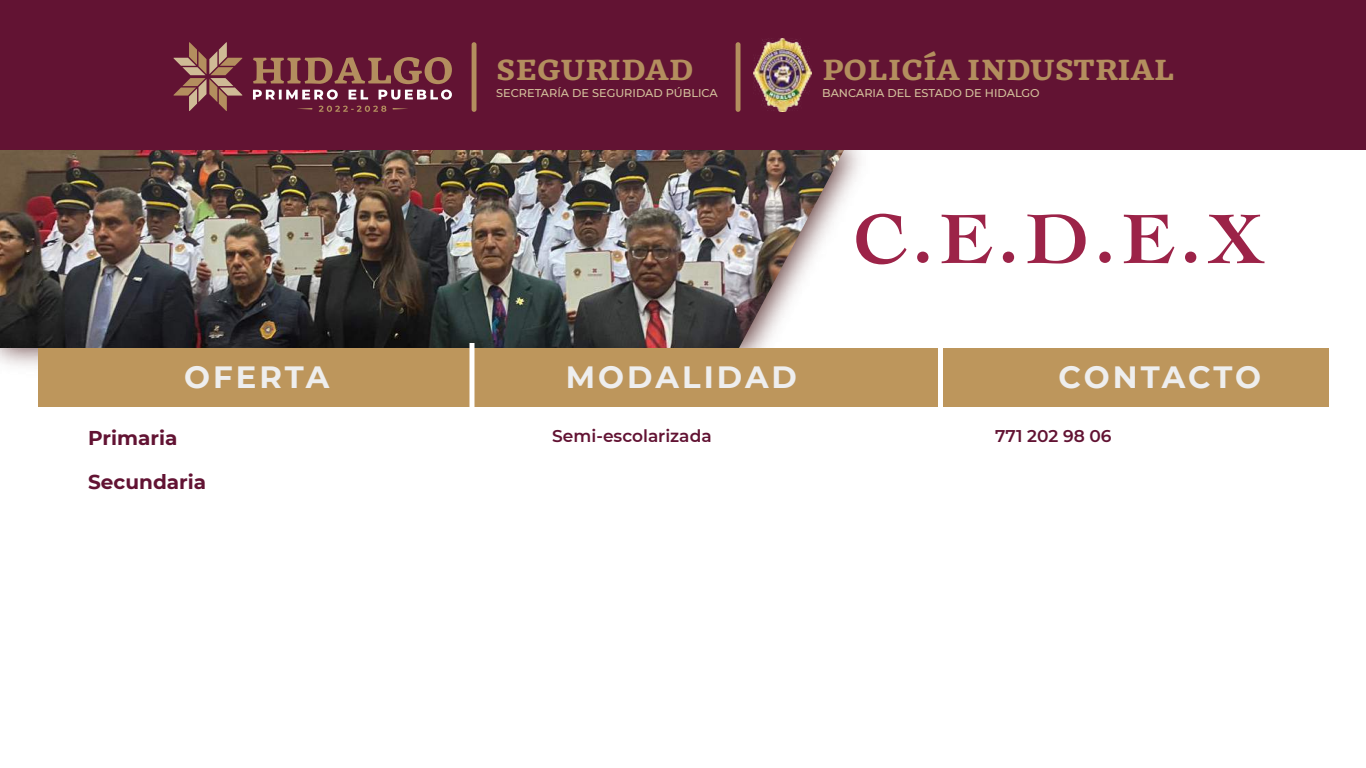
<style>
.page{position:relative;width:1366px;height:768px;background:#fff}
.page>*{position:absolute;margin:0;border:0;box-sizing:border-box;transform-origin:0 0}
.t1{font:700 73.6px "Cochin";color:#9c2348}
.t2{font:700 30.7px "Montserrat";letter-spacing:.1em;color:#eee}
.t3{font:900 28.9px "GMX";color:#b38e5e}
.t4{font:700 20px "Montserrat";color:#621333}
.t5{font:600 17px "Montserrat";color:#621333}
.t6{font:500 11.3px "Montserrat";color:#d4c19c}
</style>
<div class="page">
<img style="left:0;top:150px;width:844px;height:198px">
<div style="left:38px;top:348px;width:1291px;height:59px;background:#bd965c"></div>
<div style="left:0;top:0;width:1366px;height:150px;background:#621333"></div>
<svg style="left:297px;top:106px;width:111px;height:6px"></svg>
<svg style="left:253px;top:57px;width:199px;height:43px"></svg>
<svg style="left:173px;top:42px;width:70px;height:69px"></svg>
<div style="left:472px;top:42px;width:5px;height:70px;background:#b38e5e;border-radius:2px"></div>
<div style="left:736px;top:42px;width:5px;height:70px;background:#b38e5e;border-radius:2px"></div>
<img style="left:753px;top:38px;width:59px;height:73px">
<hr style="left:470px;top:343px;width:4px;height:425px;background:#fff">
<div style="left:938px;top:343px;width:5px;height:425px;background:#fff"></div>
<h3 class="t3" style="left:496px;top:53px;width:199px">SEGURIDAD</h3>
<p class="t6" style="left:496px;top:85px;width:223px">SECRETARÍA DE SEGURIDAD PÚBLICA</p>
<h3 class="t3" style="left:822px;top:53px;width:354px">POLICÍA INDUSTRIAL</h3>
<p class="t6" style="left:822px;top:85px;width:219px">BANCARIA DEL ESTADO DE HIDALGO</p>
<h1 class="t1" style="left:853px;top:189px;width:411px">C.E.D.E.X</h1>
<h2 class="t2" style="left:184px;top:355px;width:147px">OFERTA</h2>
<h2 class="t2" style="left:566px;top:355px;width:233px">MODALIDAD</h2>
<h2 class="t2" style="left:1059px;top:355px;width:204px">CONTACTO</h2>
<h3 class="t4" style="left:88px;top:423px;width:91px">Primaria</h3>
<h3 class="t4" style="left:88px;top:468px;width:119px">Secundaria</h3>
<h3 class="t5" style="left:552px;top:424px;width:161px">Semi-escolarizada</h3>
<h3 class="t5" style="left:995px;top:424px;width:118px">771 202 98 06</h3>
</div>
